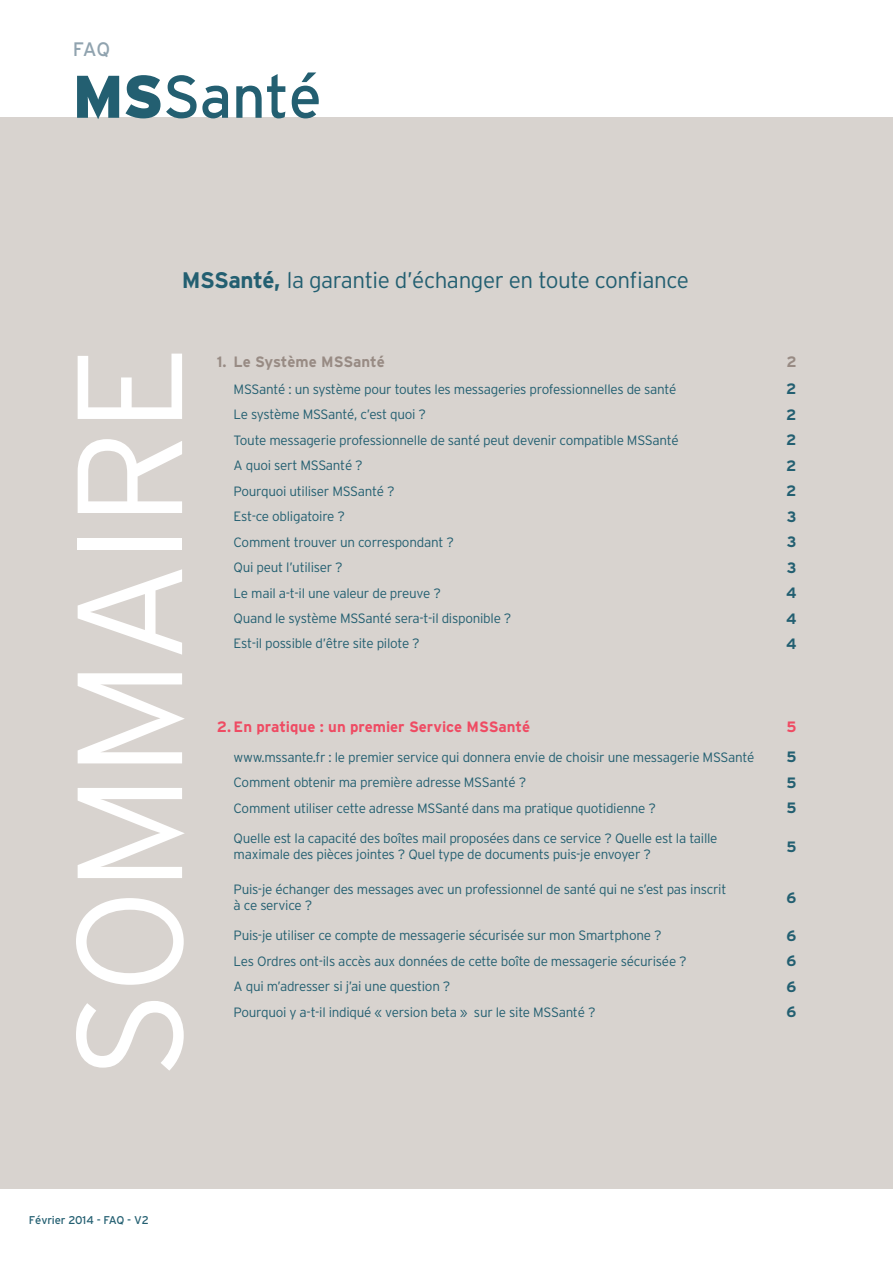
<style>
.page{position:relative;width:893px;height:1263px;background:#fff}
.page>*{position:absolute;margin:0;border:0;box-sizing:border-box;transform-origin:0 0}
.t1{font:300 149.25px "Interstate";color:#fff}
.t2{font:60px "Interstate";letter-spacing:-.015em;color:#235f71}
.t3{font:300 22.5px "Interstate";letter-spacing:-.02em;color:#235f71}
.t4{font:19.5px "Interstate";color:#90a3af}
.t5{font:700 15px "Interstate";color:#ef4b63}
.t6{font:700 15px "Interstate";color:#235f71}
.t7{font:700 15px "Interstate";letter-spacing:-.005em;color:#988b84}
.t8{font:300 13.5px/16.5px "Interstate";letter-spacing:-.02em;color:#235f71}
.t9{font:11.25px "Interstate";letter-spacing:-.01em;color:#235f71}
.s1{font-weight:900}
.s2{font-weight:700}
</style>
<div class="page">
<div style="left:0;top:117px;width:893px;height:1071px;background:#d8d3cf"></div>
<h3 class="t4" style="left:73px;top:38px;width:39px">FAQ</h3>
<h2 class="t2" style="left:73px;top:63px;width:251px"><span class="s1">MS</span>Santé</h2>
<h3 class="t3" style="left:182px;top:267px;width:509px"><span class="s2">MSSanté,</span> la garantie d’échanger en toute confiance</h3>
<h1 class="t1" style="left:46px;top:1079px;width:713px;rotate:-90deg">sommaire</h1>
<p class="t7" style="left:217px;top:353px;width:170px">1. Le Système MSSanté</p>
<p class="t7" style="left:786px;top:353px;width:12px">2</p>
<p class="t8" style="left:234px;top:380px;width:444px">MSSanté : un système pour toutes les messageries professionnelles de santé</p>
<p class="t6" style="left:786px;top:381px;width:12px">2</p>
<p class="t8" style="left:234px;top:406px;width:194px">Le système MSSanté, c’est quoi ?</p>
<p class="t6" style="left:786px;top:406px;width:12px">2</p>
<p class="t8" style="left:234px;top:432px;width:447px">Toute messagerie professionnelle de santé peut devenir compatible Mssanté</p>
<p class="t6" style="left:786px;top:432px;width:12px">2</p>
<p class="t8" style="left:234px;top:457px;width:131px">A quoi sert MSSanté ?</p>
<p class="t6" style="left:786px;top:457px;width:12px">2</p>
<p class="t8" style="left:234px;top:483px;width:163px">Pourquoi utiliser MSSanté ?</p>
<p class="t6" style="left:786px;top:483px;width:12px">2</p>
<p class="t8" style="left:234px;top:508px;width:113px">Est-ce obligatoire ?</p>
<p class="t6" style="left:787px;top:508px;width:11px">3</p>
<p class="t8" style="left:234px;top:534px;width:222px">Comment trouver un correspondant ?</p>
<p class="t6" style="left:787px;top:534px;width:11px">3</p>
<p class="t8" style="left:234px;top:559px;width:111px">Qui peut l’utiliser ?</p>
<p class="t6" style="left:787px;top:559px;width:11px">3</p>
<p class="t8" style="left:234px;top:585px;width:209px">Le mail a-t-il une valeur de preuve ?</p>
<p class="t6" style="left:786px;top:585px;width:12px">4</p>
<p class="t8" style="left:234px;top:610px;width:279px">Quand le système MSSanté sera-t-il disponible ?</p>
<p class="t6" style="left:786px;top:610px;width:12px">4</p>
<p class="t8" style="left:234px;top:635px;width:188px">Est-il possible d’être site pilote ?</p>
<p class="t6" style="left:786px;top:635px;width:12px">4</p>
<p class="t5" style="left:217px;top:719px;width:315px">2. En pratique : un premier Service MSSanté</p>
<p class="t5" style="left:786px;top:719px;width:12px">5</p>
<p class="t8" style="left:234px;top:748px;width:522px">www.mssante.fr : le premier service qui donnera envie de choisir une messagerie MSSanté</p>
<p class="t6" style="left:786px;top:748px;width:12px">5</p>
<p class="t8" style="left:234px;top:774px;width:294px">Comment obtenir ma première adresse MSSanté ?</p>
<p class="t6" style="left:786px;top:774px;width:12px">5</p>
<p class="t8" style="left:234px;top:799px;width:424px">Comment utiliser cette adresse MSSanté dans ma pratique quotidienne ?</p>
<p class="t6" style="left:786px;top:799px;width:12px">5</p>
<p class="t8" style="left:234px;top:829px;width:485px">Quelle est la capacité des boîtes mail proposées dans ce service ? Quelle est la taille maximale des pièces jointes ? Quel type de documents puis-je envoyer ?</p>
<p class="t6" style="left:786px;top:838px;width:12px">5</p>
<p class="t8" style="left:234px;top:880px;width:494px">Puis-je échanger des messages avec un professionnel de santé qui ne s’est pas inscrit à ce service ?</p>
<p class="t6" style="left:787px;top:889px;width:11px">6</p>
<p class="t8" style="left:234px;top:927px;width:429px">Puis-je utiliser ce compte de messagerie sécurisée sur mon Smartphone ?</p>
<p class="t6" style="left:787px;top:927px;width:11px">6</p>
<p class="t8" style="left:234px;top:952px;width:455px">Les Ordres ont-ils accès aux données de cette boîte de messagerie sécurisée ?</p>
<p class="t6" style="left:787px;top:953px;width:11px">6</p>
<p class="t8" style="left:234px;top:978px;width:218px">A qui m’adresser si j’ai une question ?</p>
<p class="t6" style="left:787px;top:978px;width:11px">6</p>
<p class="t8" style="left:234px;top:1004px;width:363px">Pourquoi y a-t-il indiqué « version beta » sur le site MSSanté ?</p>
<p class="t6" style="left:787px;top:1004px;width:11px">6</p>
<p class="t9" style="left:29px;top:1214px;width:122px">Février 2014 - FAQ - V2</p>
</div>
